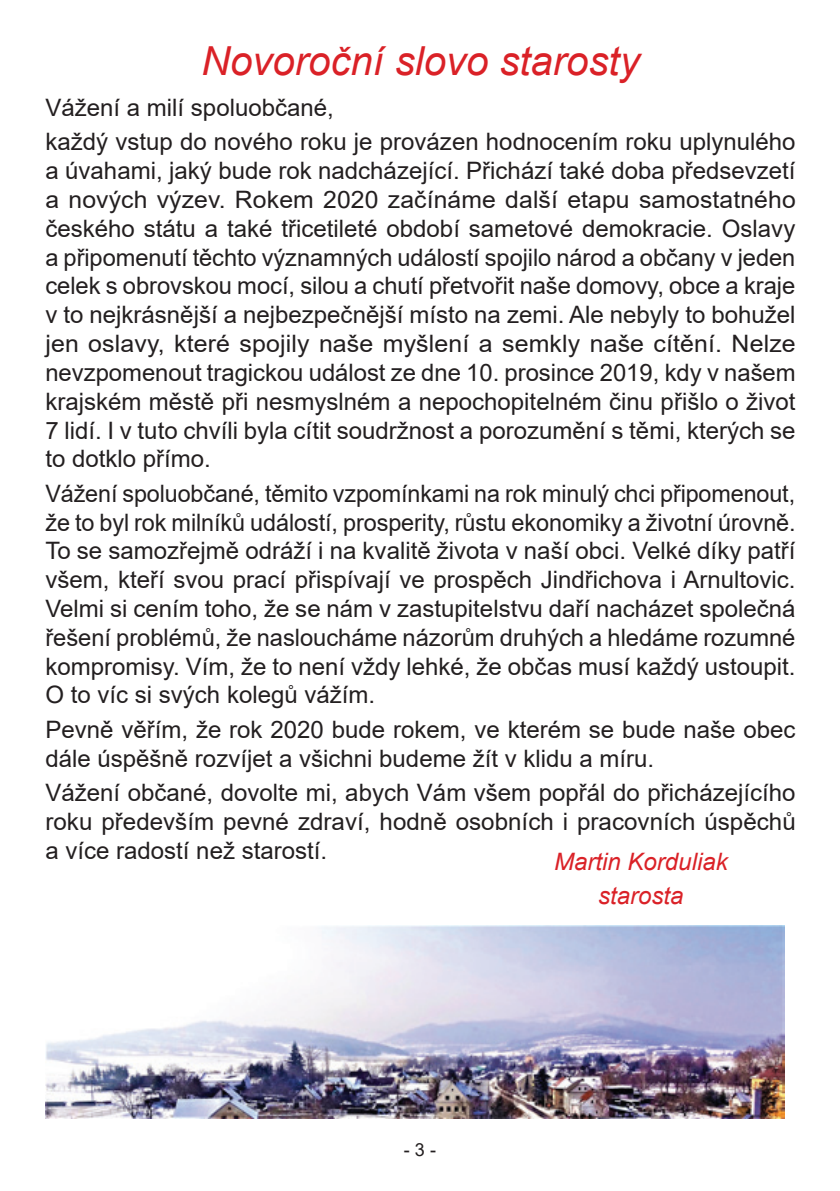
<style>
.page{position:relative;width:840px;height:1191px;background:#fff}
.page>*{position:absolute;margin:0;border:0;box-sizing:border-box;transform-origin:0 0}
.t1{font:italic 40px "Arial";color:#da2127}
.t2{font:24px/28.8px "Arial";color:#231f20;text-align:justify}
.t3{font:italic 24px/34.4px "Arial";color:#da2127;text-align:center}
.t4{font:18px "Arial";color:#231f20}
</style>
<div class="page">
<img style="left:46px;top:925px;width:737px;height:193px">
<h1 class="t1" style="left:201px;top:35px;width:439px">Novoroční slovo starosty</h1>
<p class="t2" style="left:45px;top:90px;width:751px;line-height:34.4px">Vážení a milí spoluobčané,<br>každý vstup do nového roku je provázen hodnocením roku uplynulého</p>
<p class="t2" style="left:45px;top:156px;width:751px">a úvahami, jaký bude rok nadcházející. Přichází také doba předsevzetí a nových výzev. Rokem 2020 začínáme další etapu samostatného českého státu a také třicetileté období sametové demokracie. Oslavy a připomenutí těchto významných událostí spojilo národ a občany v jeden celek s obrovskou mocí, silou a chutí přetvořit naše domovy, obce a kraje v to nejkrásnější a nejbezpečnější místo na zemi. Ale nebyly to bohužel jen oslavy, které spojily naše myšlení a semkly naše cítění. Nelze nevzpomenout tragickou událost ze dne 10. prosince 2019, kdy v našem krajském městě při nesmyslném a nepochopitelném činu přišlo o život 7 lidí. I v tuto chvíli byla cítit soudržnost a porozumění s těmi, kterých se to dotklo přímo.</p>
<p class="t2" style="left:45px;top:479px;width:751px">Vážení spoluobčané, těmito vzpomínkami na rok minulý chci připomenout, že to byl rok milníků událostí, prosperity, růstu ekonomiky a životní úrovně.<br>To se samozřejmě odráží i na kvalitě života v naší obci. Velké díky patří všem, kteří svou prací přispívají ve prospěch Jindřichova i Arnultovic.<br>Velmi si cením toho, že se nám v zastupitelstvu daří nacházet společná řešení problémů, že nasloucháme názorům druhých a hledáme rozumné kompromisy. Vím, že to není vždy lehké, že občas musí každý ustoupit.<br>O to víc si svých kolegů vážím.</p>
<p class="t2" style="left:45px;top:715px;width:751px">Pevně věřím, že rok 2020 bude rokem, ve kterém se bude naše obec dále úspěšně rozvíjet a všichni budeme žít v klidu a míru.</p>
<p class="t2" style="left:45px;top:778px;width:751px">Vážení občané, dovolte mi, abych Vám všem popřál do přicházejícího roku především pevné zdraví, hodně osobních i pracovních úspěchů a více radostí než starostí.</p>
<p class="t3" style="left:554px;top:844px;width:175px">Martin Korduliak starosta</p>
<p class="t4" style="left:404px;top:1137px;width:34px">- 3 -</p>
</div>
